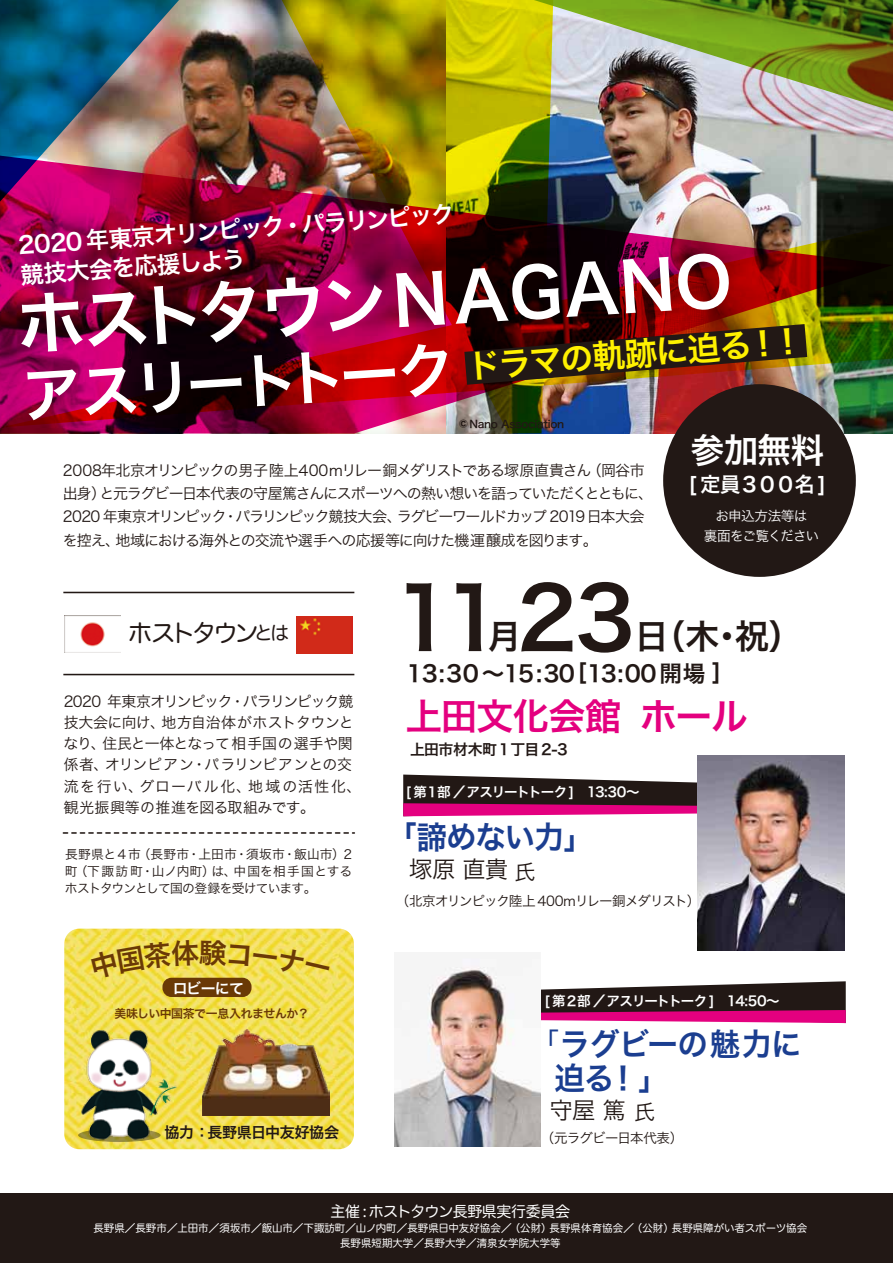
<style>
.page{position:relative;width:893px;height:1263px;background:#fff}
.page>*{position:absolute;margin:0;border:0;box-sizing:border-box;transform-origin:0 0}
.t1{font:84.9px "Hira Kaku Pro W6";color:#221815}
.t2{font:67.65px "Hira Kaku Pro W6";color:#fff}
.t3{font:59.4px "Hira Kaku Pro W6";color:#fff}
.t4{font:36.75px "Hira Kaku Pro W6";letter-spacing:-.035em;color:#e4007f}
.t5{font:34.05px "Hira Kaku Pro W6";color:#fff}
.t6{font:33.9px "Hira Kaku Pro W6";color:#221815}
.t7{font:32.85px "Hira Kaku Pro W6";color:#fff100}
.t8{font:31.5px/34px "Hira Kaku Pro W6";letter-spacing:-.035em;color:#1b3e90}
.t9{font:24.15px "Hira Maru Pro N W4";letter-spacing:-.13em;color:#221815}
.t10{font:23.4px/30.2px "Hira Kaku Pro W6";color:#fff}
.t11{font:23.4px "Hira Kaku Pro W3";letter-spacing:-.025em;color:#221815}
.t12{font:22.65px "Hira Kaku Pro W6";letter-spacing:-.025em;color:#221815}
.t13{font:20.4px "Hira Kaku Pro W6";letter-spacing:-.065em;color:#fff}
.t14{font:15.15px "Hira Kaku Pro W6";letter-spacing:-.025em;color:#221815}
.t15{font:15px/23.4px "Hira Kaku Pro W3";letter-spacing:-.075em;color:#221815}
.t16{font:15px "Hira Maru Pro N W4";letter-spacing:-.03em;color:#fff}
.t17{font:14.85px/21.3px "Hira Kaku Pro W3";letter-spacing:-.025em;color:#221815}
.t18{font:14.85px "Hira Kaku Pro W6";letter-spacing:-.025em;color:#221815}
.t19{font:14.85px "Hira Kaku Pro W6";letter-spacing:-.055em;color:#fff}
.t20{font:13.65px/19.4px "Hira Kaku Pro W3";letter-spacing:-.05em;color:#fff;text-align:center}
.t21{font:13.5px "Hira Kaku Pro W6";letter-spacing:-.08em;color:#fff}
.t22{font:13.5px "Hira Kaku Pro W3";letter-spacing:-.065em;color:#221815}
.t23{font:12.75px/17px "Hira Kaku Pro W3";letter-spacing:-.02em;color:#221815}
.t24{font:11.85px "Hira Kaku Pro W6";letter-spacing:-.03em;color:#6a3906}
.t25{font:10.5px/14.9px "Hira Maru Pro W4";color:#fff;text-align:center}
.t26{font:10.5px "Hira Kaku Pro W6";letter-spacing:-.03em;color:#221815}
.s1{font-size:16.5px}
.s2{font-size:19.05px}
.s3{font-size:21.3px}
.s4{font-family:"Hira Kaku Pro W3"}
</style>
<div class="page">
<svg style="left:403px;top:774px;width:295px;height:42px;background:#6f314e"></svg>
<svg style="left:541px;top:981px;width:305px;height:42px;background:#70324f"></svg>
<img style="left:0;top:0;width:893px;height:434px">
<img style="left:64px;top:929px;width:290px;height:220px">
<div style="left:0;top:1193px;width:893px;height:70px;background:#221815"></div>
<hr style="left:63px;top:592px;width:291px;height:1px;background:#221815">
<hr style="left:63px;top:674px;width:291px;height:1px;background:#221815">
<svg style="left:63px;top:832px;width:291px;height:2px"></svg>
<img style="left:698px;top:755px;width:147px;height:196px">
<img style="left:64px;top:615px;width:56px;height:38px">
<div style="left:297px;top:617px;width:55px;height:37px;background:#d12a19"></div>
<img style="left:203px;top:1029px;width:127px;height:86px">
<img style="left:0;top:154px;width:893px;height:279px">
<img style="left:554px;top:0;width:339px;height:116px">
<img style="left:274px;top:0;width:280px;height:433px">
<svg style="left:464px;top:324px;width:343px;height:61px;background:#4c2415"></svg>
<div style="left:663px;top:384px;width:193px;height:193px;background:#221815;border-radius:50%"></div>
<img style="left:0;top:0;width:190px;height:216px">
<div style="left:162px;top:978px;width:90px;height:19px;background:#6a3906;border-radius:9px"></div>
<svg style="left:78px;top:1128px;width:83px;height:14px"></svg>
<img style="left:80px;top:1027px;width:98px;height:114px">
<img style="left:394px;top:958px;width:146px;height:188px">
<svg style="left:90px;top:939px;width:240px;height:41px;background:#efdb51"></svg>
<h3 class="t10" style="left:17px;top:229px;width:439px;rotate:-4deg">2020 年東京オリンピック・パラリンピック競技大会を応援しよう</h3>
<h2 class="t2" style="left:13px;top:266px;width:717px;rotate:-4deg">ホストタウンNAGANO</h2>
<h3 class="t7" style="left:466px;top:336px;width:338px;rotate:-4deg">ドラマの軌跡に迫る！！</h3>
<h3 class="t3" style="left:18px;top:344px;width:436px;rotate:-4deg">アスリートトーク</h3>
<p class="t26" style="left:459px;top:414px;width:107px"><span class="s1">©</span>Nano Association</p>
<p class="t15" style="left:63px;top:457px;width:592px">2008年北京オリンピックの男子陸上400ｍリレー銅メダリストである塚原直貴さん（岡谷市出身）と元ラグビー日本代表の守屋篤さんにスポーツへの熱い想いを語っていただくとともに、2020 年東京オリンピック・パラリンピック競技大会、ラグビーワールドカップ 2019 日本大会を控え、地域における海外との交流や選手への応援等に向けた機運醸成を図ります。</p>
<h3 class="t5" style="left:690px;top:419px;width:135px">参加無料</h3>
<h3 class="t13" style="left:688px;top:465px;width:139px">[定員３００名 ]</h3>
<p class="t20" style="left:704px;top:506px;width:117px">お申込方法等は<br>裏面をご覧ください</p>
<h3 class="t9" style="left:128px;top:612px;width:163px">ホストタウン<span class="s2">とは</span></h3>
<p class="t17" style="left:64px;top:689px;width:299px">2020 年東京オリンピック・パラリンピック競技大会に向け、地方自治体がホストタウンとなり、住民と一体となって相手国の選手や関係者、オリンピアン・パラリンピアンとの交流を行い、グローバル化、地域の活性化、観光振興等の推進を図る取組みです。</p>
<p class="t23" style="left:65px;top:845px;width:291px">長野県と４市（長野市・上田市・須坂市・飯山市）２町（下諏訪町・山ノ内町）は、中国を相手国とするホストタウンとして国の登録を受けています。</p>
<p class="t19" style="left:173px;top:974px;width:73px">ロビーにて</p>
<p class="t24" style="left:115px;top:1003px;width:196px">美味しい中国茶で一息入れませんか？</p>
<p class="t14" style="left:165px;top:1118px;width:176px">協力：長野県日中友好協会</p>
<h1 class="t1" style="left:393px;top:541px;width:243px">11 23</h1>
<h3 class="t6" style="left:488px;top:605px;width:35px">月</h3>
<h3 class="t6" style="left:635px;top:605px;width:169px">日（木・祝）</h3>
<h3 class="t12" style="left:406px;top:653px;width:316px">13:30～15:30[13:00開場 ]</h3>
<h3 class="t4" style="left:406px;top:683px;width:344px">上田文化会館 ホール</h3>
<p class="t18" style="left:410px;top:736px;width:159px">上田市材木町1丁目2-3</p>
<p class="t21" style="left:406px;top:780px;width:235px">[ 第１部／アスリートトーク ]　13:30～</p>
<h3 class="t8" style="left:387px;top:819px;width:209px">「諦めない力」</h3>
<h3 class="t11" style="left:409px;top:849px;width:128px">塚原直貴<span class="s3">氏</span></h3>
<p class="t22" style="left:396px;top:889px;width:306px">（北京オリンピック陸上 400ｍリレー銅メダリスト）</p>
<p class="t21" style="left:545px;top:988px;width:237px">[ 第２部／アスリートトーク ]　14:50～</p>
<h3 class="t8" style="left:555px;top:1026px;width:249px;text-indent:-26px"><span class="s4">「</span>ラグビーの魅力に迫る！」</h3>
<h3 class="t11" style="left:549px;top:1089px;width:108px">守屋 篤<span class="s3">氏</span></h3>
<p class="t22" style="left:541px;top:1125px;width:144px">（元ラグビー日本代表）</p>
<p class="t16" style="left:331px;top:1198px;width:241px">主催 : ホストタウン長野県実行委員会</p>
<p class="t25" style="left:93px;top:1220px;width:715px">長野県／長野市／上田市／須坂市／飯山市／下諏訪町／山ノ内町／長野県日中友好協会／（公財）長野県体育協会／（公財）長野県障がい者スポーツ協会長野県短期大学／長野大学／清泉女学院大学等</p>
</div>
